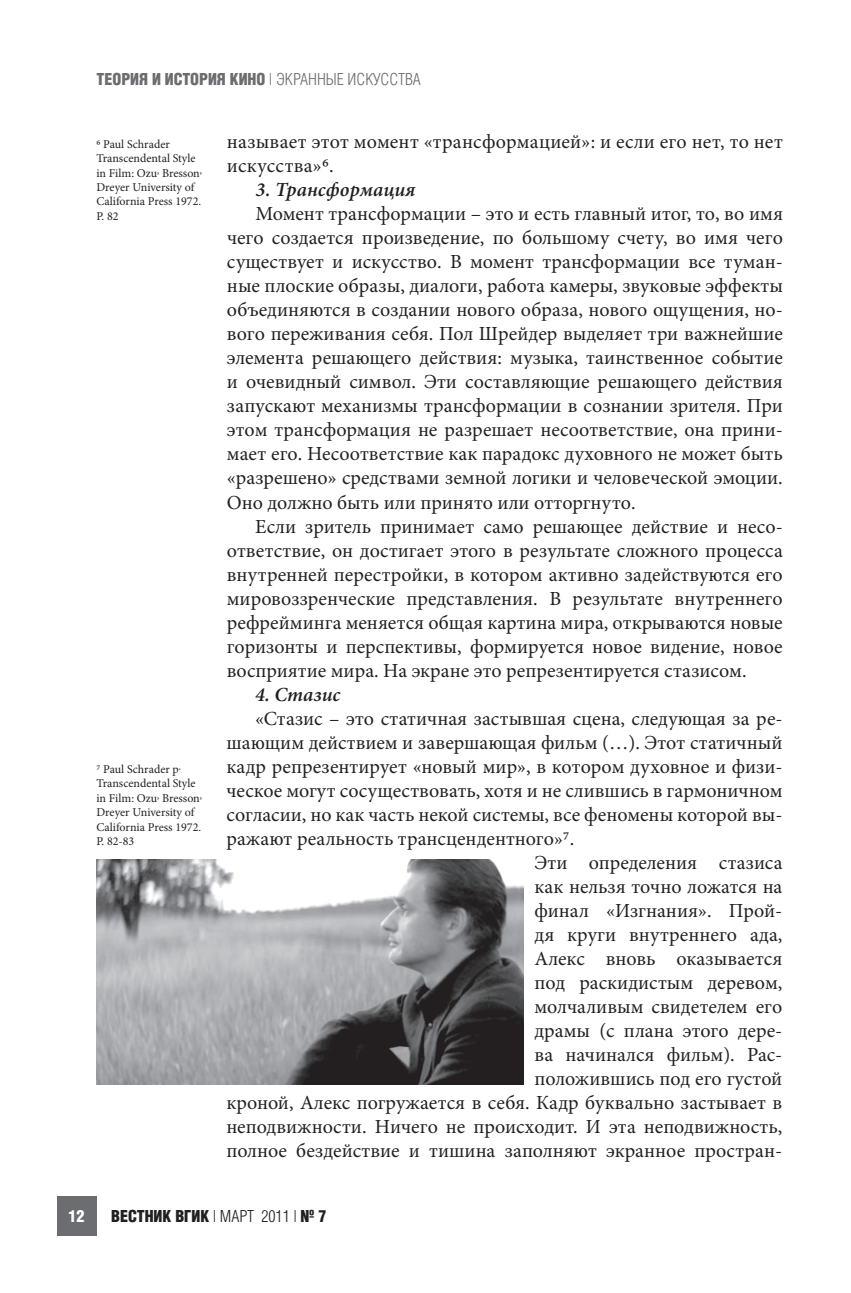
<style>
.page{position:relative;width:851px;height:1293px;background:#fff}
.page>*{position:absolute;margin:0;border:0;box-sizing:border-box;transform-origin:0 0}
.t1{font:20px/24px "Minion Pro";color:#231f20;text-align:justify}
.t2{font:italic 600 20px "Minion Pro";letter-spacing:.005em;color:#231f20}
.t3{font:700 16px "AG Letterica Cond L";color:#6c6d70}
.t4{font:700 16px "AG Letterica Cond L";color:#231f20}
.t5{font:700 16px "AG Letterica Cond L";color:#fff}
.t6{font:12px/14.4px "Minion Pro";color:#231f20}
.s1{font-weight:400}
</style>
<div class="page">
<div style="left:57px;top:1196px;width:39px;height:40px;background:#6c6d70"></div>
<img style="left:96px;top:859px;width:427px;height:225px">
<p class="t3" style="left:96px;top:69px;width:326px">ТЕОРИЯ И ИСТОРИЯ КИНО <span class="s1">| ЭКРАННЫЕ ИСКУССТВА</span></p>
<p class="t6" style="left:96px;top:137px;width:107px">6 Paul Schrader<br>Transcendental Style in Film: Ozu, Bresson,<br>Dreyer University of<br>California Press 1972.<br>P. 82</p>
<p class="t6" style="left:96px;top:762px;width:107px">7 Paul Schrader p.<br>Transcendental Style in Film: Ozu, Bresson,<br>Dreyer University of<br>California Press 1972.<br>P. 82-83</p>
<p class="t1" style="left:227px;top:130px;width:557px">называет этот момент «трансформацией»: и если его нет, то нет искусства»6.</p>
<p class="t2" style="left:255px;top:176px;width:162px">3. Трансформация</p>
<p class="t1" style="left:227px;top:202px;width:557px;text-indent:28px">Момент трансформации – это и есть главный итог, то, во имя чего создается произведение, по большому счету, во имя чего существует и искусство. В момент трансформации все туман&shy;ные плоские образы, диалоги, работа камеры, звуковые эффекты объединяются в создании нового образа, нового ощущения, но&shy;вого переживания себя. Пол Шрейдер выделяет три важнейшие элемента решающего действия: музыка, таинственное событие и очевидный символ. Эти составляющие решающего действия запускают механизмы трансформации в сознании зрителя. При этом трансформация не разрешает несоответствие, она прини&shy;мает его. Несоответствие как парадокс духовного не может быть «разрешено» средствами земной логики и человеческой эмоции.<br>Оно должно быть или принято или отторгнуто.</p>
<p class="t1" style="left:227px;top:514px;width:557px;text-indent:29px">Если зритель принимает само решающее действие и несо&shy;ответствие, он достигает этого в результате сложного процесса внутренней перестройки, в котором активно задействуются его мировоззренческие представления. В результате внутреннего рефрейминга меняется общая картина мира, открываются новые горизонты и перспективы, формируется новое видение, новое восприятие мира. На экране это репрезентируется стазисом.</p>
<p class="t2" style="left:255px;top:680px;width:87px">4. Стазис</p>
<p class="t1" style="left:255px;top:706px;width:529px">«Стазис – это статичная застывшая сцена, следующая за ре-</p>
<p class="t1" style="left:226px;top:730px;width:557px">шающим действием и завершающая фильм (…). Этот статичный</p>
<p class="t1" style="left:226px;top:754px;width:557px">кадр репрезентирует «новый мир», в котором духовное и физи-</p>
<p class="t1" style="left:226px;top:778px;width:557px">ческое могут сосуществовать, хотя и не слившись в гармоничном</p>
<p class="t1" style="left:226px;top:802px;width:557px">согласии, но как часть некой системы, все феномены которой вы-</p>
<p class="t1" style="left:226px;top:826px;width:349px">ражают реальность трансцендентного»7.</p>
<p class="t1" style="left:534px;top:850px;width:249px">Эти определения стазиса</p>
<p class="t1" style="left:534px;top:874px;width:249px">как нельзя точно ложатся на</p>
<p class="t1" style="left:534px;top:898px;width:249px">финал «Изгнания». Прой-</p>
<p class="t1" style="left:534px;top:922px;width:249px">дя круги внутреннего ада,</p>
<p class="t1" style="left:534px;top:946px;width:249px">Алекс вновь оказывается</p>
<p class="t1" style="left:534px;top:970px;width:249px">под раскидистым деревом,</p>
<p class="t1" style="left:534px;top:994px;width:249px">молчаливым свидетелем его</p>
<p class="t1" style="left:534px;top:1018px;width:249px">драмы (с плана этого дере-</p>
<p class="t1" style="left:534px;top:1042px;width:249px">ва начинался фильм). Рас-</p>
<p class="t1" style="left:534px;top:1066px;width:249px">положившись под его густой</p>
<p class="t1" style="left:226px;top:1090px;width:557px">кроной, Алекс погружается в себя. Кадр буквально застывает в</p>
<p class="t1" style="left:226px;top:1114px;width:557px">неподвижности. Ничего не происходит. И эта неподвижность,</p>
<p class="t1" style="left:226px;top:1138px;width:557px">полное бездействие и тишина заполняют экранное простран-</p>
<p class="t5" style="left:68px;top:1206px;width:17px">12</p>
<p class="t4" style="left:111px;top:1206px;width:217px">ВЕСТНИК ВГИК <span class="s1">| МАРТ 2011 |</span> № 7</p>
</div>
